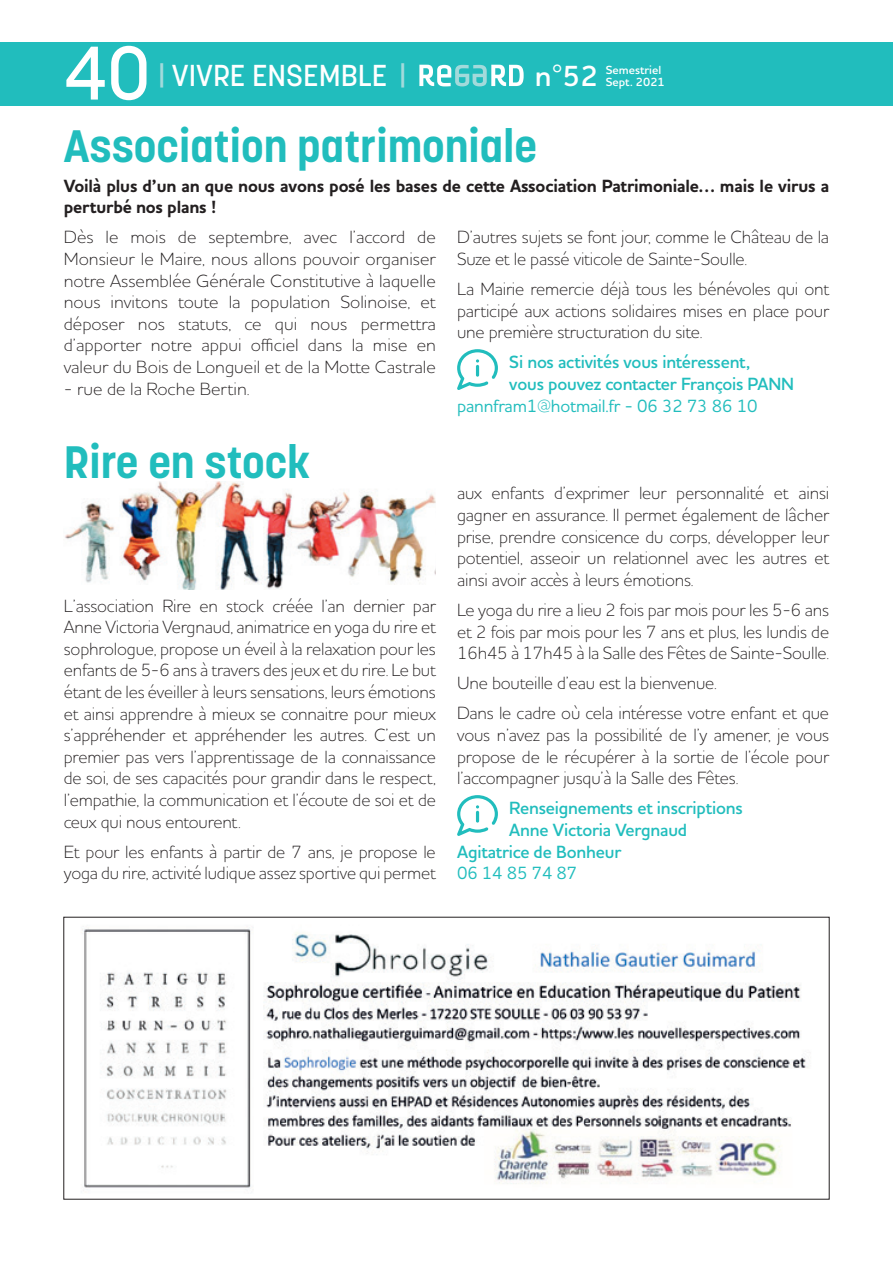
<style>
.page{position:relative;width:893px;height:1263px;background:#fff}
.page>*{position:absolute;margin:0;border:0;box-sizing:border-box;transform-origin:0 0}
.t1{font:500 75px "Korolev";color:#fff}
.t2{font:700 45px "Korolev";color:#21bdbd}
.t3{font:500 30px "Korolev";color:#fff}
.t4{font:600 29.55px "Houschka Pro";color:#fff}
.t5{font:300 18px/21.6px "Houschka Pro";letter-spacing:-.01em;color:#231f20;text-align:justify}
.t6{font:600 18px/21.6px "Houschka Pro";letter-spacing:-.01em;color:#21bdbd}
.t7{font:700 18px/21.6px "Houschka Pro";letter-spacing:-.01em;color:#231f20}
.t8{font:500 18px "Houschka Pro";letter-spacing:-.01em;color:#21bdbd}
.t9{font:600 12px/12px "Houschka Pro";color:#fff}
.s1{color:#a2dadb}
</style>
<div class="page">
<div style="left:0;top:43px;width:893px;height:63px;background:#21bdbd"></div>
<svg style="left:419px;top:65px;width:105px;height:21px"></svg>
<svg style="left:457px;top:349px;width:41px;height:41px"></svg>
<img style="left:65px;top:481px;width:371px;height:109px">
<svg style="left:457px;top:795px;width:41px;height:41px"></svg>
<img style="left:81px;top:927px;width:727px;height:263px">
<h1 class="t1" style="left:64px;top:26px;width:88px">40</h1>
<h3 class="t3" style="left:158px;top:57px;width:249px"><span class="s1">|</span> VIVRE ENSEMBLE <span class="s1">|</span></h3>
<h3 class="t4" style="left:535px;top:57px;width:65px">n°52</h3>
<p class="t9" style="left:606px;top:64px;width:60px">Semestriel<br>Sept. 2021</p>
<h2 class="t2" style="left:64px;top:117px;width:475px">Association patrimoniale</h2>
<p class="t7" style="left:64px;top:175px;width:767px">Voilà plus d’un an que nous avons posé les bases de cette Association Patrimoniale… mais le virus a perturbé nos plans !</p>
<p class="t5" style="left:64px;top:226px;width:374px">Dès le mois de septembre, avec l’accord de Monsieur le Maire, nous allons pouvoir organiser notre Assemblée Générale Constitutive à laquelle nous invitons toute la population Solinoise, et déposer nos statuts, ce qui nous permettra d’apporter notre appui officiel dans la mise en valeur du Bois de Longueil et de la Motte Castrale</p>
<p class="t5" style="left:64px;top:377px;width:187px">- rue de la Roche Bertin.</p>
<p class="t5" style="left:457px;top:226px;width:374px">D’autres sujets se font jour, comme le Château de la<br>Suze et le passé viticole de Sainte-Soulle.</p>
<p class="t5" style="left:457px;top:278px;width:374px">La Mairie remercie déjà tous les bénévoles qui ont participé aux actions solidaires mises en place pour une première structuration du site.</p>
<p class="t6" style="left:509px;top:351px;width:286px">Si nos activités vous intéressent,<br>vous pouvez contacter François PANN</p>
<p class="t8" style="left:457px;top:394px;width:302px">pannfram1@hotmail.fr - 06 32 73 86 10</p>
<h2 class="t2" style="left:64px;top:434px;width:248px">Rire en stock</h2>
<p class="t5" style="left:64px;top:594px;width:374px">L’association Rire en stock créée l’an dernier par Anne Victoria Vergnaud, animatrice en yoga du rire et sophrologue, propose un éveil à la relaxation pour les enfants de 5-6 ans à travers des jeux et du rire. Le but étant de les éveiller à leurs sensations, leurs émotions et ainsi apprendre à mieux se connaitre pour mieux s’appréhender et appréhender les autres. C’est un premier pas vers l’apprentissage de la connaissance de soi, de ses capacités pour grandir dans le respect, l’empathie, la communication et l’écoute de soi et de ceux qui nous entourent.</p>
<p class="t5" style="left:64px;top:840px;width:374px">Et pour les enfants à partir de 7 ans, je propose le yoga du rire, activité ludique assez sportive qui permet</p>
<p class="t5" style="left:457px;top:482px;width:374px">aux enfants d’exprimer leur personnalité et ainsi gagner en assurance. Il permet également de lâcher prise, prendre consicence du corps, développer leur potentiel, asseoir un relationnel avec les autres et ainsi avoir accès à leurs émotions.</p>
<p class="t5" style="left:457px;top:599px;width:374px">Le yoga du rire a lieu 2 fois par mois pour les 5-6 ans et 2 fois par mois pour les 7 ans et plus, les lundis de 16h45 à 17h45 à la Salle des Fêtes de Sainte-Soulle.</p>
<p class="t5" style="left:457px;top:668px;width:373px;line-height:30.2px">Une bouteille d’eau est la bienvenue.<br>Dans le cadre où cela intéresse votre enfant et que</p>
<p class="t5" style="left:457px;top:724px;width:374px">vous n’avez pas la possibilité de l’y amener, je vous propose de le récupérer à la sortie de l’école pour l’accompagner jusqu’à la Salle des Fêtes.</p>
<p class="t6" style="left:509px;top:797px;width:235px">Renseignements et inscriptions</p>
<p class="t6" style="left:509px;top:819px;width:179px">Anne Victoria Vergnaud</p>
<p class="t6" style="left:457px;top:840px;width:166px">Agitatrice de Bonheur</p>
<p class="t8" style="left:457px;top:861px;width:122px">06 14 85 74 87</p>
</div>
